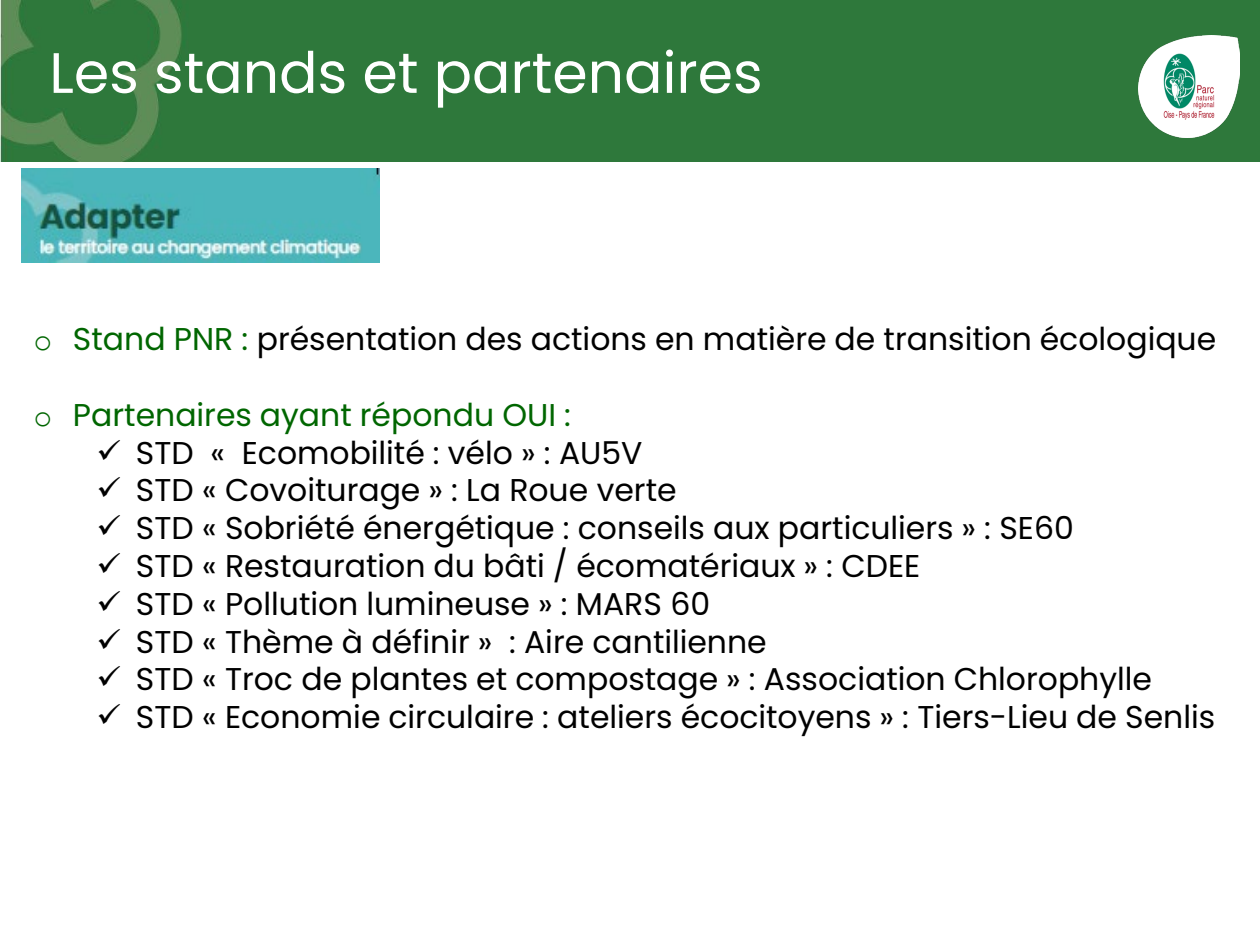
<style>
.page{position:relative;width:1260px;height:945px;background:#fff}
.page>*{position:absolute;margin:0;border:0;box-sizing:border-box;transform-origin:0 0}
.t1{font:56.88px "Poppins";color:#fff}
.t2{font:31.5px "Poppins";color:#000}
.t3{font:31.5px "Poppins";color:#060}
.s1{font-family:"Courier New";color:#060}
.s2{color:#060}
.s3{font-family:"Courier New"}
</style>
<div class="page">
<div style="left:0;top:0;width:1260px;height:161px;background:#2e783b"></div>
<img style="left:1138px;top:36px;width:102px;height:101px">
<img style="left:21px;top:168px;width:358px;height:94px">
<h2 class="t1" style="left:49px;top:40px;width:715px">Les stands et partenaires</h2>
<p class="t2" style="left:34px;top:321px;width:1184px"><span class="s1">o</span> <span class="s2">Stand PNR :</span> présentation des actions en matière de transition écologique</p>
<p class="t3" style="left:34px;top:397px;width:539px"><span class="s3">o</span> Partenaires ayant répondu OUI :</p>
<p class="t2" style="left:97px;top:434px;width:547px">✓ STD « Ecomobilité : vélo » : AU5V</p>
<p class="t2" style="left:97px;top:472px;width:582px">✓ STD « Covoiturage » : La Roue verte</p>
<p class="t2" style="left:97px;top:510px;width:979px">✓ STD « Sobriété énergétique : conseils aux particuliers » : SE60</p>
<p class="t2" style="left:97px;top:548px;width:825px">✓ STD « Restauration du bâti / écomatériaux » : CDEE</p>
<p class="t2" style="left:97px;top:586px;width:615px">✓ STD « Pollution lumineuse » : MARS 60</p>
<p class="t2" style="left:97px;top:623px;width:672px">✓ STD « Thème à définir » : Aire cantilienne</p>
<p class="t2" style="left:97px;top:661px;width:1057px">✓ STD « Troc de plantes et compostage » : Association Chlorophylle</p>
<p class="t2" style="left:97px;top:699px;width:1120px">✓ STD « Economie circulaire : ateliers écocitoyens » : Tiers-Lieu de Senlis</p>
</div>
